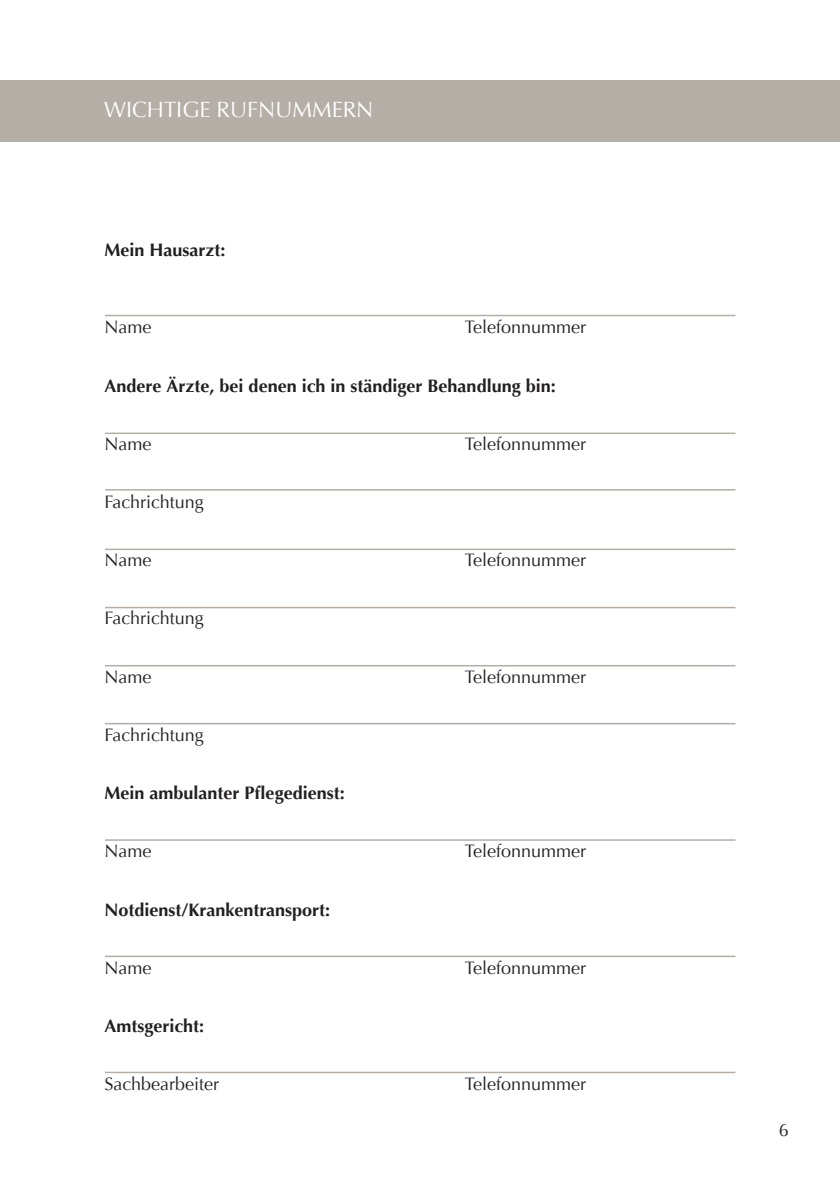
<style>
.page{position:relative;width:840px;height:1191px;background:#fff}
.page>*{position:absolute;margin:0;border:0;box-sizing:border-box;transform-origin:0 0}
.t1{font:22px "Optima";color:#fff}
.t2{font:18px "Optima";color:#231f20}
.t3{font:700 18px "Optima";color:#231f20}
</style>
<div class="page">
<div style="left:0;top:80px;width:839px;height:62px;background:#b5aea7"></div>
<hr style="left:105px;top:839px;width:630px;height:1px;background:#b5aea7">
<hr style="left:105px;top:955px;width:630px;height:2px;background:#b5aea7">
<hr style="left:105px;top:723px;width:630px;height:1px;background:#b5aea7">
<hr style="left:105px;top:1071px;width:630px;height:2px;background:#b5aea7">
<hr style="left:105px;top:432px;width:630px;height:2px;background:#b5aea7">
<hr style="left:105px;top:607px;width:630px;height:1px;background:#b5aea7">
<hr style="left:105px;top:665px;width:630px;height:1px;background:#b5aea7">
<hr style="left:105px;top:315px;width:630px;height:1px;background:#b5aea7">
<hr style="left:105px;top:489px;width:630px;height:1px;background:#b5aea7">
<hr style="left:105px;top:548px;width:630px;height:2px;background:#b5aea7">
<p class="t1" style="left:104px;top:96px;width:270px">WICHTIGE RUFNUMMERN</p>
<p class="t3" style="left:104px;top:239px;width:123px">Mein Hausarzt:</p>
<p class="t2" style="left:104px;top:317px;width:48px">Name</p>
<p class="t2" style="left:464px;top:317px;width:123px">Telefonnummer</p>
<p class="t3" style="left:104px;top:375px;width:452px">Andere Ärzte, bei denen ich in ständiger Behandlung bin:</p>
<p class="t2" style="left:104px;top:433px;width:48px">Name</p>
<p class="t2" style="left:464px;top:433px;width:123px">Telefonnummer</p>
<p class="t2" style="left:104px;top:491px;width:101px">Fachrichtung</p>
<p class="t2" style="left:104px;top:549px;width:48px">Name</p>
<p class="t2" style="left:464px;top:549px;width:123px">Telefonnummer</p>
<p class="t2" style="left:104px;top:608px;width:101px">Fachrichtung</p>
<p class="t2" style="left:104px;top:666px;width:48px">Name</p>
<p class="t2" style="left:464px;top:666px;width:123px">Telefonnummer</p>
<p class="t2" style="left:104px;top:724px;width:101px">Fachrichtung</p>
<p class="t3" style="left:104px;top:782px;width:242px">Mein ambulanter Pflegedienst:</p>
<p class="t2" style="left:104px;top:840px;width:48px">Name</p>
<p class="t2" style="left:464px;top:840px;width:123px">Telefonnummer</p>
<p class="t3" style="left:104px;top:899px;width:227px">Notdienst/Krankentransport:</p>
<p class="t2" style="left:104px;top:957px;width:48px">Name</p>
<p class="t2" style="left:464px;top:957px;width:123px">Telefonnummer</p>
<p class="t3" style="left:104px;top:1015px;width:101px">Amtsgericht:</p>
<p class="t2" style="left:104px;top:1073px;width:116px">Sachbearbeiter</p>
<p class="t2" style="left:464px;top:1073px;width:123px">Telefonnummer</p>
<p class="t2" style="left:778px;top:1119px;width:12px">6</p>
</div>
